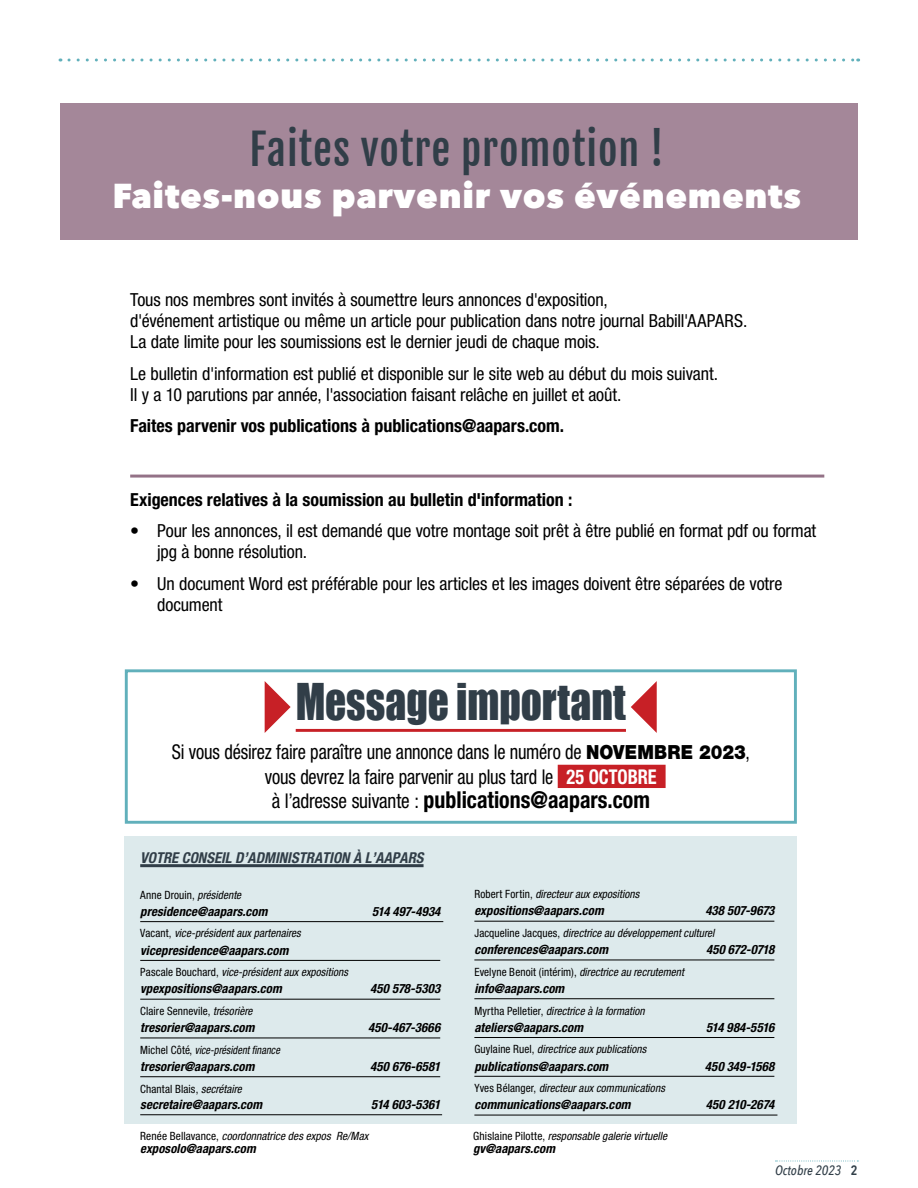
<style>
.page{position:relative;width:918px;height:1188px;background:#fff}
.page>*{position:absolute;margin:0;border:0;box-sizing:border-box;transform-origin:0 0}
.t1{font:46.5px "Impact";color:#313e48;scale:.89 1}
.t2{font:42px "Fjalla One";letter-spacing:.02em;color:#313e48}
.t3{font:800 34.5px "Avenir Next";letter-spacing:.02em;color:#fff}
.t4{font:700 condensed 23.25px "Helvetica Neue LT Pro";color:#000;scale:.94 1}
.t5{font:condensed 20.4px/24.8px "Helvetica Neue LT Pro";letter-spacing:-.01em;color:#000;text-align:center;scale:.9 1}
.t6{font:condensed 18px/21px "Helvetica Neue LT Pro";letter-spacing:-.005em;color:#000}
.t7{font:700 condensed 18px "Helvetica Neue LT Pro";color:#000}
.t8{font:italic 700 condensed 15px "Helvetica Neue LT Pro";color:#313e48}
.t9{font:italic 500 13.5px "Avenir Next Condensed";color:#313e48}
.t10{font:italic 700 condensed 12.9px "Helvetica Neue LT Pro";letter-spacing:.005em;color:#000}
.t11{font:italic 700 condensed 12.9px "Helvetica Neue LT Pro";letter-spacing:-.03em;color:#000}
.t12{font:italic 700 condensed 12.75px "Helvetica Neue LT Pro";letter-spacing:.005em;color:#000}
.t13{font:italic condensed 11.4px "Helvetica Neue LT Pro";letter-spacing:.005em;color:#000}
.t14{font:condensed 11.4px "Helvetica Neue LT Pro";letter-spacing:.01em;color:#000}
.t15{font:italic condensed 11.4px "Helvetica Neue LT Pro";letter-spacing:.005em;color:#000;scale:.9 1}
.s1{font-weight:900;font-stretch:normal;font-size:19.5px}
.s2{font-weight:700;color:#fff}
.s3{font-weight:400;font-size:20.4px}
.s4{font-style:italic}
.s5{font-style:normal}
.s6{font-weight:600;font-style:normal}
</style>
<div class="page">
<svg style="left:775px;top:1161px;width:83px;height:1px"></svg>
<svg style="left:69px;top:58px;width:790px;height:4px"></svg>
<div style="left:125px;top:836px;width:672px;height:288px;background:#ddeaec"></div>
<div style="left:125px;top:669px;width:672px;height:155px;background:#fff;border:3px solid #61b0bb"></div>
<hr style="left:296px;top:729px;width:330px;height:3px;background:#c72026">
<div style="left:558px;top:765px;width:108px;height:23px;background:#c72026"></div>
<svg style="left:265px;top:681px;width:26px;height:52px"></svg>
<svg style="left:631px;top:681px;width:26px;height:52px"></svg>
<hr style="left:140px;top:864px;width:284px;height:3px;background:#313e48">
<hr style="left:140px;top:921px;width:303px;height:1px;background:#000">
<hr style="left:140px;top:960px;width:300px;height:1px;background:#000">
<hr style="left:140px;top:999px;width:300px;height:1px;background:#000">
<hr style="left:140px;top:1038px;width:300px;height:1px;background:#000">
<hr style="left:140px;top:1076px;width:300px;height:1px;background:#000">
<hr style="left:140px;top:1114px;width:302px;height:1px;background:#000">
<hr style="left:474px;top:921px;width:300px;height:1px;background:#000">
<hr style="left:474px;top:960px;width:300px;height:1px;background:#000">
<hr style="left:474px;top:998px;width:300px;height:1px;background:#000">
<hr style="left:474px;top:1037px;width:300px;height:1px;background:#000">
<hr style="left:474px;top:1076px;width:300px;height:1px;background:#000">
<hr style="left:474px;top:1115px;width:303px;height:1px;background:#000">
<div style="left:60px;top:104px;width:798px;height:136px;background:#a48799"></div>
<hr style="left:130px;top:475px;width:694px;height:3px;background:#947287">
<h2 class="t2" style="left:250px;top:124px;width:416px">Faites votre promotion !</h2>
<h3 class="t3" style="left:112px;top:175px;width:690px">Faites-nous parvenir vos événements</h3>
<p class="t6" style="left:130px;top:289px;width:619px">Tous nos membres sont invités à soumettre leurs annonces d'exposition,<br>d'événement artistique ou même un article pour publication dans notre journal Babill'AAPARS.<br>La date limite pour les soumissions est le dernier jeudi de chaque mois.</p>
<p class="t6" style="left:130px;top:363px;width:589px">Le bulletin d'information est publié et disponible sur le site web au début du mois suivant.<br>Il y a 10 parutions par année, l'association faisant relâche en juillet et août.</p>
<p class="t7" style="left:130px;top:415px;width:435px">Faites parvenir vos publications à publications@aapars.com.</p>
<p class="t7" style="left:130px;top:489px;width:444px">Exigences relatives à la soumission au bulletin d'information :</p>
<p class="t6" style="left:157px;top:520px;width:661px;text-indent:-27px">• Pour les annonces, il est demandé que votre montage soit prêt à être publié en format pdf ou format jpg à bonne résolution.</p>
<p class="t6" style="left:157px;top:573px;width:627px;text-indent:-27px">• Un document Word est préférable pour les articles et les images doivent être séparées de votre document</p>
<h1 class="t1" style="left:296px;top:666px;width:373px">Message important</h1>
<p class="t5" style="left:172px;top:739px;width:644px">Si vous désirez faire paraître une annonce dans le numéro de <span class="s1">NOVEMBRE 2023</span>, vous devrez la faire parvenir au plus tard le <span class="s2">25 OCTOBRE</span></p>
<p class="t4" style="left:272px;top:786px;width:404px"><span class="s3">à l’adresse suivante :</span> publications@aapars.com</p>
<p class="t8" style="left:140px;top:848px;width:285px">VOTRE CONSEIL D’ADMINISTRATION À L’AAPARS</p>
<p class="t14" style="left:140px;top:888px;width:102px">Anne Drouin, <span class="s4">présidente</span></p>
<p class="t10" style="left:140px;top:904px;width:129px">presidence@aapars.com</p>
<p class="t10" style="left:372px;top:904px;width:70px">514 497-4934</p>
<p class="t13" style="left:140px;top:927px;width:162px"><span class="s5">Vacant,</span> vice-président aux partenaires</p>
<p class="t10" style="left:140px;top:942px;width:150px">vicepresidence@aapars.com</p>
<p class="t13" style="left:140px;top:966px;width:209px"><span class="s5">Pascale Bouchard,</span> vice-président aux expositions</p>
<p class="t10" style="left:140px;top:981px;width:143px">vpexpositions@aapars.com</p>
<p class="t10" style="left:370px;top:981px;width:72px">450 578-5303</p>
<p class="t14" style="left:140px;top:1004px;width:114px">Claire Sennevile, <span class="s4">trésorière</span></p>
<p class="t10" style="left:140px;top:1020px;width:116px">tresorier@aapars.com</p>
<p class="t10" style="left:368px;top:1020px;width:74px">450-467-3666</p>
<p class="t15" style="left:140px;top:1043px;width:157px"><span class="s5">Michel Côté,</span> vice-président finance</p>
<p class="t10" style="left:140px;top:1059px;width:116px">tresorier@aapars.com</p>
<p class="t10" style="left:370px;top:1059px;width:72px">450 676-6581</p>
<p class="t14" style="left:140px;top:1082px;width:103px">Chantal Blais, <span class="s4">secrétaire</span></p>
<p class="t10" style="left:140px;top:1097px;width:124px">secretaire@aapars.com</p>
<p class="t10" style="left:371px;top:1097px;width:71px">514 603-5361</p>
<p class="t13" style="left:474px;top:888px;width:166px"><span class="s5">Robert Fortin,</span> directeur aux expositions</p>
<p class="t10" style="left:474px;top:903px;width:131px">expositions@aapars.com</p>
<p class="t10" style="left:705px;top:903px;width:71px">438 507-9673</p>
<p class="t13" style="left:474px;top:926px;width:242px"><span class="s5">Jacqueline Jacques,</span> directrice au développement culturel</p>
<p class="t10" style="left:474px;top:942px;width:135px">conferences@aapars.com</p>
<p class="t10" style="left:706px;top:942px;width:70px">450 672-0718</p>
<p class="t14" style="left:474px;top:965px;width:211px">Evelyne Benoit (intérim), <span class="s4">directrice au recrutement</span></p>
<p class="t10" style="left:474px;top:981px;width:91px">info@aapars.com</p>
<p class="t13" style="left:474px;top:1004px;width:172px"><span class="s5">Myrtha Pelletier,</span> directrice à la formation</p>
<p class="t10" style="left:474px;top:1019px;width:110px">ateliers@aapars.com</p>
<p class="t11" style="left:706px;top:1019px;width:70px">514 984-5516</p>
<p class="t13" style="left:474px;top:1043px;width:173px"><span class="s5">Guylaine Ruel,</span> directrice aux publications</p>
<p class="t10" style="left:474px;top:1058px;width:135px">publications@aapars.com</p>
<p class="t10" style="left:705px;top:1058px;width:71px">450 349-1568</p>
<p class="t13" style="left:474px;top:1081px;width:192px"><span class="s5">Yves Bélanger,</span> directeur aux communications</p>
<p class="t10" style="left:474px;top:1097px;width:158px">communications@aapars.com</p>
<p class="t10" style="left:706px;top:1097px;width:70px">450 210-2674</p>
<p class="t13" style="left:140px;top:1129px;width:230px"><span class="s5">Renée Bellavance,</span> coordonnatrice des expos Re/Max</p>
<p class="t12" style="left:140px;top:1141px;width:117px">exposolo@aapars.com</p>
<p class="t13" style="left:473px;top:1129px;width:196px"><span class="s5">Ghislaine Pilotte,</span> responsable galerie virtuelle</p>
<p class="t12" style="left:473px;top:1141px;width:83px">gv@aapars.com</p>
<p class="t9" style="left:775px;top:1162px;width:84px">Octobre 2023 <span class="s6">2</span></p>
</div>
